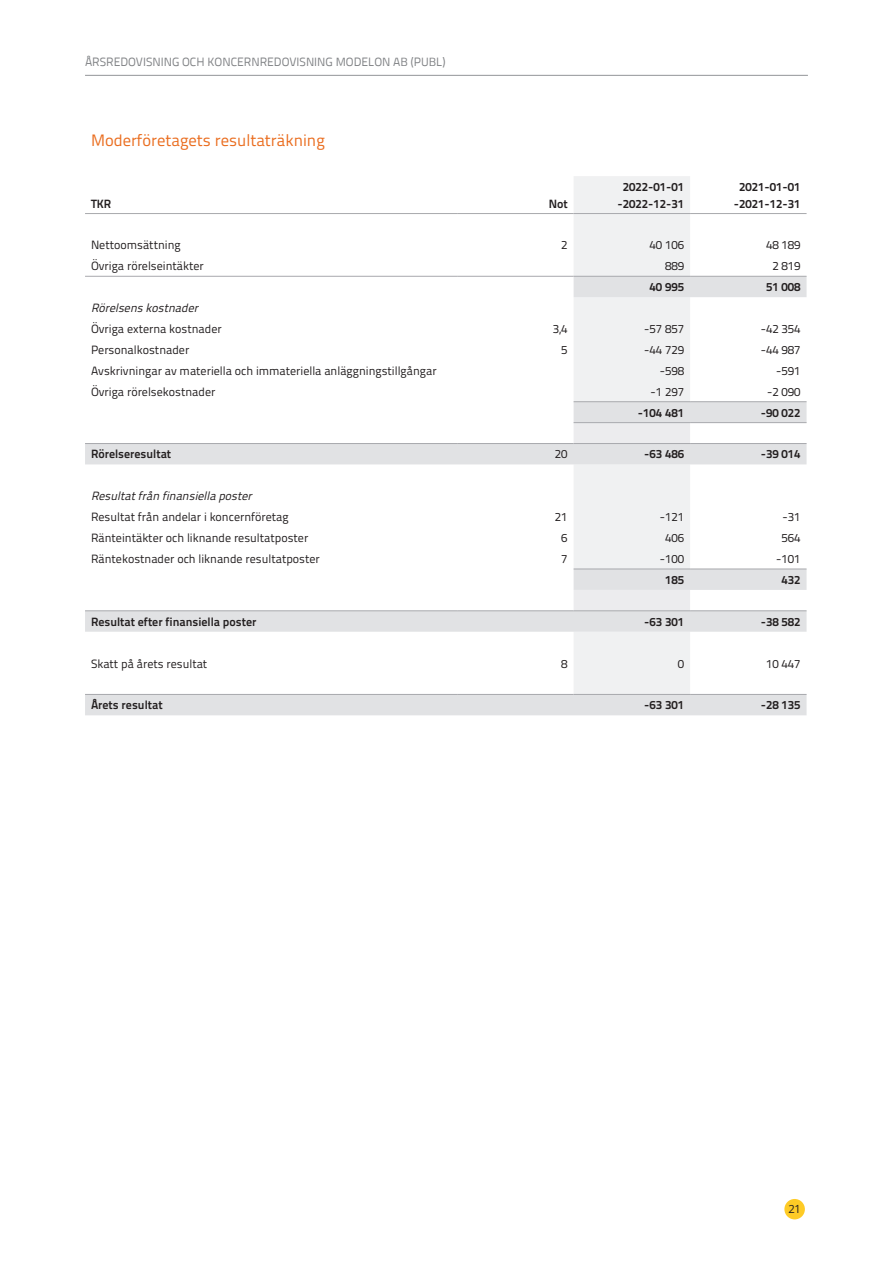
<style>
.page{position:relative;width:893px;height:1263px;background:#fff}
.page>*{position:absolute;margin:0;border:0;box-sizing:border-box;transform-origin:0 0}
.t1{font:16.5px "Titillium";color:#ea6d1f}
.t2{font:12px "Titillium";color:#231f20}
.t3{font:700 12px/16.5px "Titillium";color:#231f20;text-align:center}
.t4{font:12px "Modelon Titillium";color:#808285}
.t5{font:italic 12px "Titillium";color:#231f20}
.t6{font:11.25px "Open Sans";color:#231f20}
</style>
<div class="page">
<div style="left:574px;top:176px;width:116px;height:100px;background:#f0f1f2"></div>
<svg style="left:85px;top:277px;width:722px;height:438px"></svg>
<svg style="left:574px;top:423px;width:116px;height:187px"></svg>
<hr style="left:85px;top:213px;width:372px;height:1px;background:#a8a9ad">
<hr style="left:457px;top:213px;width:117px;height:1px;background:#a8a9ad">
<hr style="left:574px;top:213px;width:116px;height:1px;background:#a8a9ad">
<hr style="left:690px;top:213px;width:117px;height:1px;background:#a8a9ad">
<hr style="left:85px;top:276px;width:372px;height:1px;background:#a8a9ad">
<hr style="left:457px;top:276px;width:117px;height:1px;background:#a8a9ad">
<hr style="left:574px;top:276px;width:116px;height:1px;background:#a8a9ad">
<hr style="left:690px;top:276px;width:117px;height:1px;background:#a8a9ad">
<hr style="left:574px;top:422px;width:116px;height:1px;background:#a8a9ad">
<hr style="left:690px;top:422px;width:117px;height:1px;background:#a8a9ad">
<hr style="left:85px;top:443px;width:372px;height:1px;background:#a8a9ad">
<hr style="left:457px;top:443px;width:117px;height:1px;background:#a8a9ad">
<hr style="left:574px;top:443px;width:116px;height:1px;background:#a8a9ad">
<hr style="left:690px;top:443px;width:117px;height:1px;background:#a8a9ad">
<hr style="left:574px;top:401px;width:116px;height:1px;background:#a8a9ad">
<hr style="left:690px;top:401px;width:117px;height:1px;background:#a8a9ad">
<hr style="left:574px;top:569px;width:116px;height:1px;background:#a8a9ad">
<hr style="left:690px;top:569px;width:117px;height:1px;background:#a8a9ad">
<hr style="left:85px;top:694px;width:372px;height:1px;background:#a8a9ad">
<hr style="left:457px;top:694px;width:117px;height:1px;background:#a8a9ad">
<hr style="left:574px;top:694px;width:116px;height:1px;background:#a8a9ad">
<hr style="left:690px;top:694px;width:117px;height:1px;background:#a8a9ad">
<hr style="left:85px;top:610px;width:372px;height:1px;background:#a8a9ad">
<hr style="left:457px;top:610px;width:117px;height:1px;background:#a8a9ad">
<hr style="left:574px;top:610px;width:116px;height:1px;background:#a8a9ad">
<hr style="left:690px;top:610px;width:117px;height:1px;background:#a8a9ad">
<div style="left:784px;top:1199px;width:21px;height:20px;background:#fecb26;border-radius:50%"></div>
<hr style="left:85px;top:75px;width:723px;height:1px;background:#939598">
<p class="t4" style="left:85px;top:55px;width:362px">ÅRSREDOVISNING OCH KONCERNREDOVISNING MODELON AB (PUBL)</p>
<h1 class="t1" style="left:91px;top:130px;width:235px">Moderföretagets resultaträkning</h1>
<p class="t3" style="left:91px;top:195px;width:22px">TKR</p>
<p class="t3" style="left:549px;top:195px;width:20px">Not</p>
<p class="t3" style="left:617px;top:179px;width:68px">2022-01-01 -2022-12-31</p>
<p class="t3" style="left:734px;top:179px;width:68px">2021-01-01 -2021-12-31</p>
<p class="t2" style="left:91px;top:238px;width:91px">Nettoomsättning</p>
<p class="t2" style="left:561px;top:238px;width:8px">2</p>
<p class="t2" style="left:649px;top:238px;width:36px">40 106</p>
<p class="t2" style="left:766px;top:238px;width:36px">48 189</p>
<p class="t2" style="left:91px;top:259px;width:114px">Övriga rörelseintäkter</p>
<p class="t2" style="left:665px;top:259px;width:21px">889</p>
<p class="t2" style="left:772px;top:259px;width:30px">2 819</p>
<p class="t3" style="left:649px;top:279px;width:36px">40 995</p>
<p class="t3" style="left:766px;top:279px;width:36px">51 008</p>
<p class="t5" style="left:91px;top:301px;width:112px">Rörelsenskostnader</p>
<p class="t2" style="left:91px;top:322px;width:132px">Övriga externa kostnader</p>
<p class="t2" style="left:553px;top:322px;width:16px">3,4</p>
<p class="t2" style="left:644px;top:322px;width:41px">-57 857</p>
<p class="t2" style="left:761px;top:322px;width:41px">-42 354</p>
<p class="t2" style="left:91px;top:342px;width:100px">Personalkostnader</p>
<p class="t2" style="left:561px;top:342px;width:8px">5</p>
<p class="t2" style="left:644px;top:342px;width:41px">-44 729</p>
<p class="t2" style="left:761px;top:342px;width:41px">-44 987</p>
<p class="t2" style="left:91px;top:363px;width:347px">Avskrivningar av materiella och immateriella anläggningstillgångar</p>
<p class="t2" style="left:660px;top:363px;width:26px">-598</p>
<p class="t2" style="left:776px;top:363px;width:26px">-591</p>
<p class="t2" style="left:91px;top:384px;width:126px">Övriga rörelsekostnader</p>
<p class="t2" style="left:651px;top:384px;width:35px">-1 297</p>
<p class="t2" style="left:767px;top:384px;width:35px">-2 090</p>
<p class="t3" style="left:638px;top:404px;width:48px">-104 481</p>
<p class="t3" style="left:761px;top:404px;width:41px">-90 022</p>
<p class="t3" style="left:91px;top:446px;width:82px">Rörelseresultat</p>
<p class="t2" style="left:555px;top:447px;width:14px">20</p>
<p class="t3" style="left:644px;top:446px;width:41px">-63 486</p>
<p class="t3" style="left:761px;top:446px;width:41px">-39 014</p>
<p class="t5" style="left:91px;top:489px;width:166px">Resultatfrån finansiella poster</p>
<p class="t2" style="left:91px;top:510px;width:199px">Resultat från andelar i koncernföretag</p>
<p class="t2" style="left:555px;top:510px;width:14px">21</p>
<p class="t2" style="left:660px;top:510px;width:26px">-121</p>
<p class="t2" style="left:783px;top:510px;width:19px">-31</p>
<p class="t2" style="left:91px;top:531px;width:219px">Ränteintäkter och liknande resultatposter</p>
<p class="t2" style="left:561px;top:531px;width:8px">6</p>
<p class="t2" style="left:665px;top:531px;width:21px">406</p>
<p class="t2" style="left:781px;top:531px;width:21px">564</p>
<p class="t2" style="left:91px;top:552px;width:230px">Räntekostnader och liknande resultatposter</p>
<p class="t2" style="left:561px;top:552px;width:8px">7</p>
<p class="t2" style="left:660px;top:552px;width:26px">-100</p>
<p class="t2" style="left:776px;top:552px;width:26px">-101</p>
<p class="t3" style="left:665px;top:572px;width:21px">185</p>
<p class="t3" style="left:781px;top:572px;width:21px">432</p>
<p class="t3" style="left:91px;top:613px;width:167px">Resultat efter finansiella poster</p>
<p class="t3" style="left:644px;top:613px;width:41px">-63 301</p>
<p class="t3" style="left:761px;top:613px;width:41px">-38 582</p>
<p class="t2" style="left:91px;top:656px;width:118px">Skatt på årets resultat</p>
<p class="t2" style="left:561px;top:656px;width:8px">8</p>
<p class="t2" style="left:678px;top:656px;width:8px">0</p>
<p class="t2" style="left:766px;top:656px;width:36px">10 447</p>
<p class="t3" style="left:91px;top:697px;width:73px">Årets resultat</p>
<p class="t3" style="left:644px;top:697px;width:41px">-63 301</p>
<p class="t3" style="left:761px;top:697px;width:41px">-28 135</p>
<p class="t6" style="left:788px;top:1201px;width:14px">21</p>
</div>
